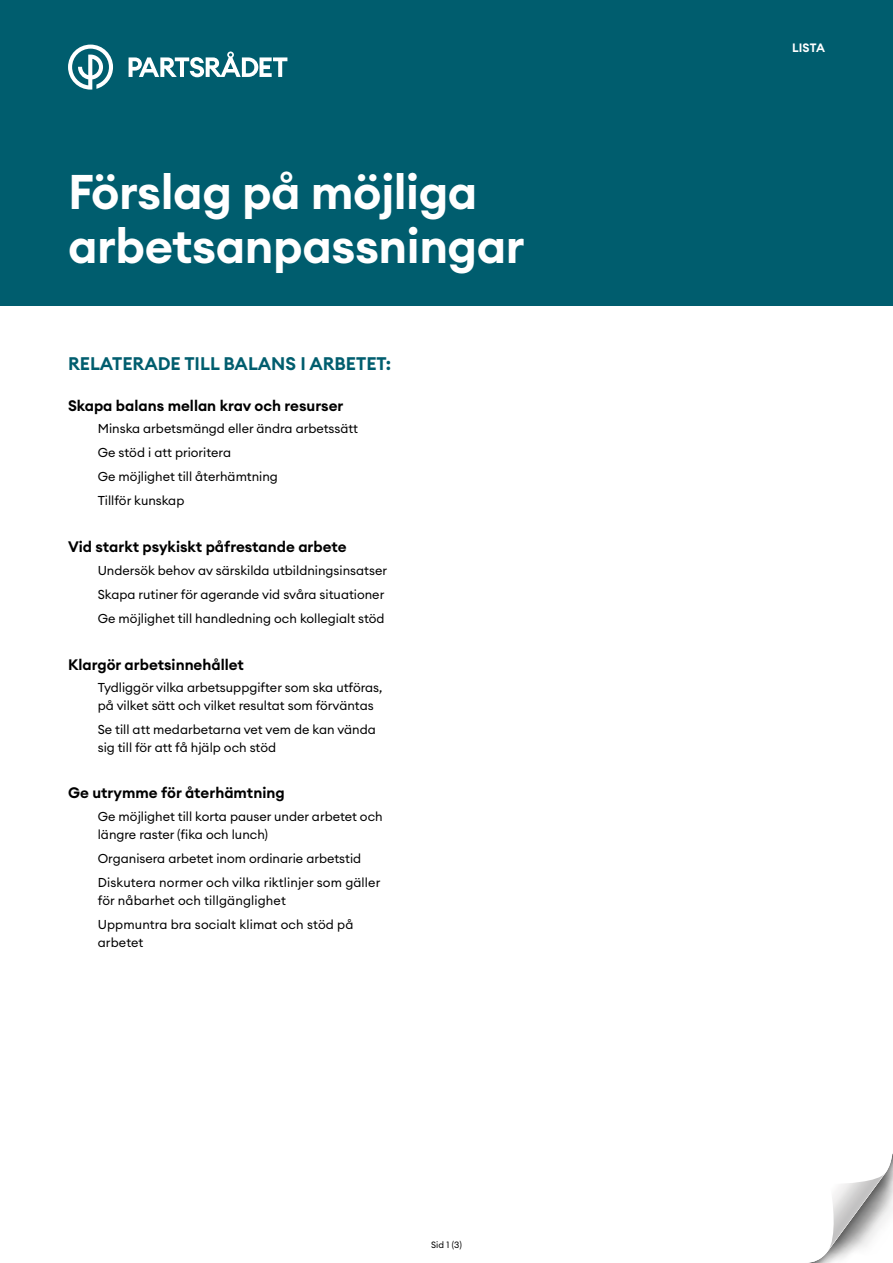
<style>
.page{position:relative;width:893px;height:1263px;background:#fff}
.page>*{position:absolute;margin:0;border:0;box-sizing:border-box;transform-origin:0 0}
.Rubrik_1_sv{font:600 48px/54px "Euclid Circular A";letter-spacing:-.01em;color:#fff}
.Mellanrubrik_1_H2{font:600 18px "Euclid Circular A";color:#005d6e}
.Bröd_ej_indrag_P{font:600 15px "Euclid Circular A";color:#000}
.Bröd_ej_indrag_P-2{font:12.75px/18px "Euclid Circular A";color:#000}
.Bröd_höger{font:600 12px "Euclid Circular A";letter-spacing:.005em;color:#fff}
.t1{font:9px "Euclid Circular A";color:#000}
</style>
<div class="page">
<div style="left:0;top:0;width:893px;height:305px;background:#005d6e"></div>
<svg style="left:68px;top:45px;width:45px;height:45px"></svg>
<svg style="left:129px;top:52px;width:158px;height:25px"></svg>
<svg style="left:809px;top:1157px;width:83px;height:106px"></svg>
<h1 class="Rubrik_1_sv" style="left:68px;top:165px;width:458px">Förslag på möjliga arbetsanpassningar</h1>
<h1 class="Mellanrubrik_1_H2" style="left:68px;top:352px;width:325px">RELATERADE TILL BALANS I ARBETET:</h1>
<p class="Bröd_ej_indrag_P" style="left:68px;top:396px;width:277px">Skapa balans mellan krav och resurser</p>
<p class="Bröd_ej_indrag_P-2" style="left:98px;top:420px;width:262px">Minska arbetsmängd eller ändra arbetssätt</p>
<p class="Bröd_ej_indrag_P-2" style="left:98px;top:444px;width:135px">Ge stöd i att prioritera</p>
<p class="Bröd_ej_indrag_P-2" style="left:98px;top:468px;width:182px">Ge möjlighet till återhämtning</p>
<p class="Bröd_ej_indrag_P-2" style="left:98px;top:492px;width:88px">Tillför kunskap</p>
<p class="Bröd_ej_indrag_P" style="left:68px;top:537px;width:280px">Vid starkt psykiskt påfrestande arbete</p>
<p class="Bröd_ej_indrag_P-2" style="left:98px;top:561px;width:291px">Undersök behov av särskilda utbildningsinsatser</p>
<p class="Bröd_ej_indrag_P-2" style="left:98px;top:585px;width:288px">Skapa rutiner för agerande vid svåra situationer</p>
<p class="Bröd_ej_indrag_P-2" style="left:98px;top:609px;width:288px">Ge möjlighet till handledning och kollegialt stöd</p>
<p class="Bröd_ej_indrag_P" style="left:68px;top:655px;width:177px">Klargör arbetsinnehållet</p>
<p class="Bröd_ej_indrag_P-2" style="left:98px;top:678px;width:286px">Tydliggör vilka arbetsuppgifter som ska utföras, på vilket sätt och vilket resultat som förväntas</p>
<p class="Bröd_ej_indrag_P-2" style="left:98px;top:720px;width:280px">Se till att medarbetarna vet vem de kan vända sig till för att få hjälp och stöd</p>
<p class="Bröd_ej_indrag_P" style="left:68px;top:783px;width:218px">Ge utrymme för återhämtning</p>
<p class="Bröd_ej_indrag_P-2" style="left:98px;top:807px;width:286px">Ge möjlighet till korta pauser under arbetet och längre raster (fika och lunch)</p>
<p class="Bröd_ej_indrag_P-2" style="left:98px;top:849px;width:265px">Organisera arbetet inom ordinarie arbetstid</p>
<p class="Bröd_ej_indrag_P-2" style="left:98px;top:873px;width:284px">Diskutera normer och vilka riktlinjer som gäller för nåbarhet och tillgänglighet</p>
<p class="Bröd_ej_indrag_P-2" style="left:98px;top:915px;width:257px">Uppmuntra bra socialt klimat och stöd på arbetet</p>
<p class="t1" style="left:431px;top:1239px;width:32px">Sid 1 (3)</p>
<p class="Bröd_höger" style="left:792px;top:40px;width:34px">LISTA</p>
</div>
